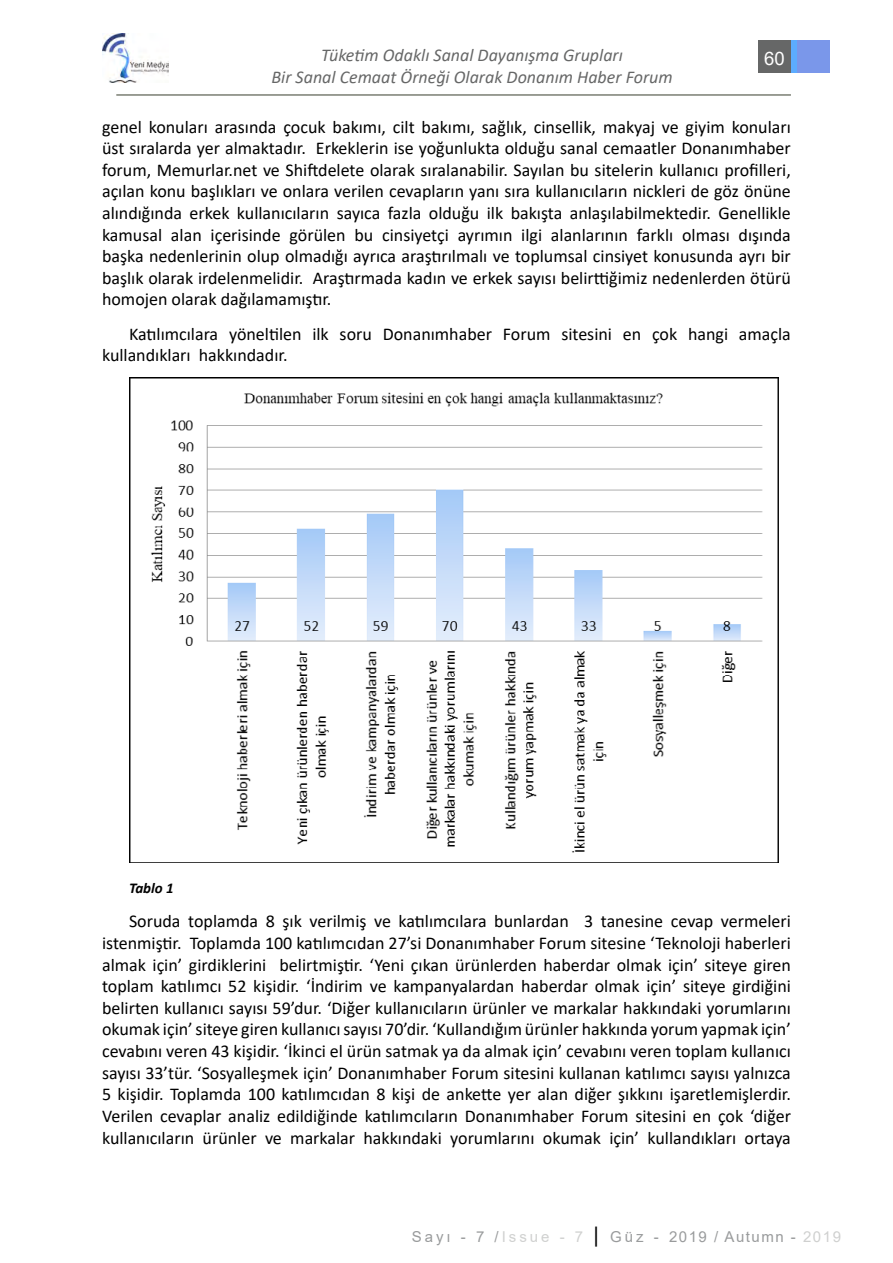
<style>
.page{position:relative;width:893px;height:1263px;background:#fff}
.page>*{position:absolute;margin:0;border:0;box-sizing:border-box;transform-origin:0 0}
.t1{font:18.6px "Arial";color:#fff}
.t2{font:18px/21.6px "Calibri";color:#000;text-align:justify}
.t3{font:italic 18px/21.6px "Calibri";color:#666767;text-align:center}
.t4{font:15px "Arial";letter-spacing:.1em;color:#999b9c}
.t5{font:italic 700 15px "Calibri";color:#000}
.s1{color:#d0d1d0}
.s2{font-size:21px;color:#000}
.s3{color:#cfd0cf}
</style>
<div class="page">
<div style="left:785px;top:40px;width:33px;height:33px;background:#5cacff"></div>
<div style="left:797px;top:40px;width:33px;height:33px;background:#7a97ea"></div>
<div style="left:758px;top:40px;width:33px;height:33px;background:#666767"></div>
<hr style="left:116px;top:94px;width:675px;height:2px;background:#73776c">
<img style="left:103px;top:33px;width:65px;height:50px">
<img style="left:129px;top:378px;width:650px;height:484px">
<p class="t3" style="left:271px;top:44px;width:403px">Tüketim Odaklı Sanal Dayanışma Grupları<br>Bir Sanal Cemaat Örneği Olarak Donanım Haber Forum</p>
<p class="t1" style="left:764px;top:45px;width:22px">60</p>
<p class="t2" style="left:102px;top:115px;width:690px">genel konuları arasında çocuk bakımı, cilt bakımı, sağlık, cinsellik, makyaj ve giyim konuları üst sıralarda yer almaktadır. Erkeklerin ise yoğunlukta olduğu sanal cemaatler Donanımhaber forum, Memurlar.net ve Shiftdelete olarak sıralanabilir. Sayılan bu sitelerin kullanıcı profilleri, açılan konu başlıkları ve onlara verilen cevapların yanı sıra kullanıcıların nickleri de göz önüne alındığında erkek kullanıcıların sayıca fazla olduğu ilk bakışta anlaşılabilmektedir. Genellikle kamusal alan içerisinde görülen bu cinsiyetçi ayrımın ilgi alanlarının farklı olması dışında başka nedenlerinin olup olmadığı ayrıca araştırılmalı ve toplumsal cinsiyet konusunda ayrı bir başlık olarak irdelenmelidir. Araştırmada kadın ve erkek sayısı belirttiğimiz nedenlerden ötürü homojen olarak dağılamamıştır.</p>
<p class="t2" style="left:102px;top:322px;width:690px;text-indent:27px">Katılımcılara yöneltilen ilk soru Donanımhaber Forum sitesini en çok hangi amaçla kullandıkları hakkındadır.</p>
<p class="t5" style="left:129px;top:877px;width:46px">Tablo 1</p>
<p class="t2" style="left:102px;top:910px;width:690px;text-indent:27px">Soruda toplamda 8 şık verilmiş ve katılımcılara bunlardan 3 tanesine cevap vermeleri istenmiştir. Toplamda 100 katılımcıdan 27’si Donanımhaber Forum sitesine ‘Teknoloji haberleri almak için’ girdiklerini belirtmiştir. ‘Yeni çıkan ürünlerden haberdar olmak için’ siteye giren toplam katılımcı 52 kişidir. ‘İndirim ve kampanyalardan haberdar olmak için’ siteye girdiğini belirten kullanıcı sayısı 59’dur. ‘Diğer kullanıcıların ürünler ve markalar hakkındaki yorumlarını okumak için’ siteye giren kullanıcı sayısı 70’dir. ‘Kullandığım ürünler hakkında yorum yapmak için’ cevabını veren 43 kişidir. ‘İkinci el ürün satmak ya da almak için’ cevabını veren toplam kullanıcı sayısı 33’tür. ‘Sosyalleşmek için’ Donanımhaber Forum sitesini kullanan katılımcı sayısı yalnızca 5 kişidir. Toplamda 100 katılımcıdan 8 kişi de ankette yer alan diğer şıkkını işaretlemişlerdir.<br>Verilen cevaplar analiz edildiğinde katılımcıların Donanımhaber Forum sitesini en çok ‘diğer kullanıcıların ürünler ve markalar hakkındaki yorumlarını okumak için’ kullandıkları ortaya</p>
<p class="t4" style="left:412px;top:1227px;width:431px">Sayı - 7 /<span class="s1">Issue - 7</span> <span class="s2">|</span> Güz - 2019 / Autumn - <span class="s3">2019</span></p>
</div>
